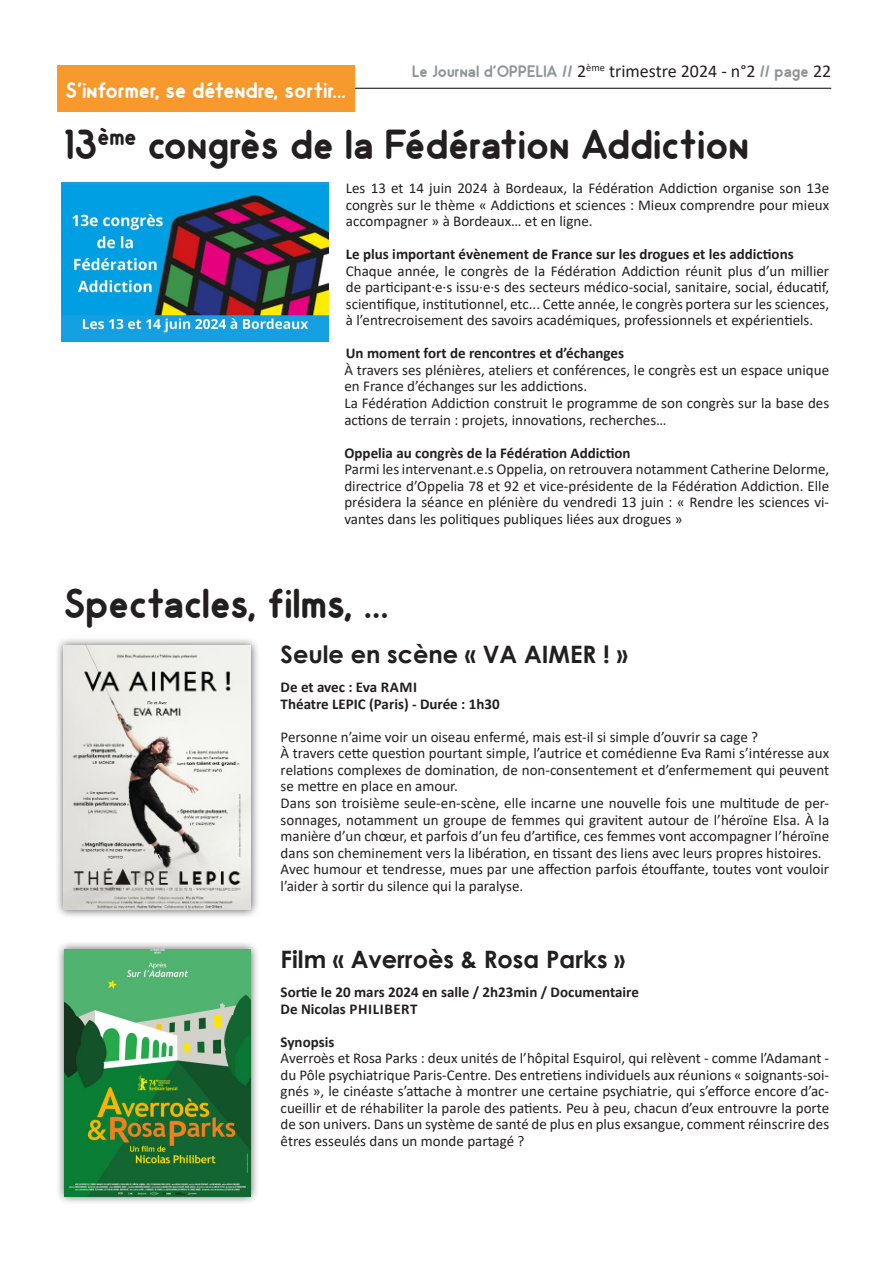
<style>
.page{position:relative;width:893px;height:1263px;background:#fff}
.page>*{position:absolute;margin:0;border:0;box-sizing:border-box;transform-origin:0 0}
.Gros_titre{font:700 42px "Odin";color:#231f20}
.Titre_moyen{font:700 24px "Century Gothic";color:#231f20}
.Texte_encadré{font:700 22.5px "Odin";color:#fff}
.t1{font:700 16.65px "Odin";color:#929698}
.Texte_base{font:15px/16.5px "Calibri";color:#231f20;text-align:justify}
.Texte_base-2{font:700 15px "Calibri";color:#231f20}
.Texte_base-3{font:700 15px "Calibri";letter-spacing:.03em;color:#231f20}
.s1{font-family:"Calibri";font-weight:400;font-size:18px;color:#231f20}
</style>
<div class="page">
<hr style="left:64px;top:88px;width:767px;height:1px;background:#000">
<div style="left:57px;top:65px;width:297px;height:47px;background:#f8992d"></div>
<div style="left:55px;top:636px;width:205px;height:283px;background:#231f20;opacity:.75"></div>
<img style="left:64px;top:645px;width:187px;height:265px">
<div style="left:55px;top:941px;width:205px;height:264px;background:#231f20;opacity:.75"></div>
<img style="left:64px;top:950px;width:187px;height:246px">
<img style="left:61px;top:182px;width:268px;height:159px">
<p class="Texte_encadré" style="left:65px;top:77px;width:282px">S'informer, se détendre, sortir...</p>
<p class="t1" style="left:412px;top:62px;width:421px">Le Journal d'OPPELIA // <span class="s1">2</span><sup>ème</sup> <span class="s1">trimestre 2024 - n°2</span> // page <span class="s1">22</span></p>
<p class="Gros_titre" style="left:64px;top:120px;width:687px">13<sup>ème</sup> congrès de la Fédération Addiction</p>
<p class="Texte_base" style="left:346px;top:180px;width:485px">Les 13 et 14 juin 2024 à Bordeaux, la Fédération Addiction organise son 13e congrès sur le thème « Addictions et sciences : Mieux comprendre pour mieux accompagner » à Bordeaux… et en ligne.</p>
<p class="Texte_base-2" style="left:346px;top:244px;width:449px">Le plus important évènement de France sur les drogues et les addictions</p>
<p class="Texte_base" style="left:346px;top:262px;width:485px">Chaque année, le congrès de la Fédération Addiction réunit plus d’un millier de participant·e·s issu·e·s des secteurs médico-social, sanitaire, social, éducatif, scientifique, institutionnel, etc... Cette année, le congrès portera sur les sciences, à l’entrecroisement des savoirs académiques, professionnels et expérientiels.</p>
<p class="Texte_base-2" style="left:346px;top:343px;width:280px">Un moment fort de rencontres et d’échanges</p>
<p class="Texte_base" style="left:344px;top:361px;width:486px">À travers ses plénières, ateliers et conférences, le congrès est un espace unique en France d’échanges sur les addictions.</p>
<p class="Texte_base" style="left:344px;top:394px;width:486px">La Fédération Addiction construit le programme de son congrès sur la base des actions de terrain : projets, innovations, recherches…</p>
<p class="Texte_base-2" style="left:344px;top:442px;width:288px">Oppelia au congrès de la Fédération Addiction</p>
<p class="Texte_base" style="left:344px;top:460px;width:486px">Parmi les intervenant.e.s Oppelia, on retrouvera notamment Catherine Delorme, directrice d’Oppelia 78 et 92 et vice-présidente de la Fédération Addiction. Elle présidera la séance en plénière du vendredi 13 juin : « Rendre les sciences vi&shy;vantes dans les politiques publiques liées aux drogues »</p>
<p class="Gros_titre" style="left:64px;top:578px;width:326px">Spectacles, films, ...</p>
<p class="Titre_moyen" style="left:281px;top:636px;width:349px">Seule en scène « VA AIMER ! »</p>
<p class="Texte_base-2" style="left:281px;top:677px;width:138px">De et avec : Eva RAMI</p>
<p class="Texte_base-2" style="left:281px;top:693px;width:220px">Théatre LEPIC (Paris) - Durée : 1h30</p>
<p class="Texte_base" style="left:281px;top:728px;width:479px">Personne n’aime voir un oiseau enfermé, mais est-il si simple d’ouvrir sa cage ?</p>
<p class="Texte_base" style="left:281px;top:745px;width:550px">À travers cette question pourtant simple, l’autrice et comédienne Eva Rami s’intéresse aux relations complexes de domination, de non-consentement et d’enfermement qui peuvent se mettre en place en amour.</p>
<p class="Texte_base" style="left:281px;top:794px;width:550px">Dans son troisième seule-en-scène, elle incarne une nouvelle fois une multitude de per&shy;sonnages, notamment un groupe de femmes qui gravitent autour de l’héroïne Elsa. À la manière d’un chœur, et parfois d’un feu d’artifice, ces femmes vont accompagner l’héroïne dans son cheminement vers la libération, en tissant des liens avec leurs propres histoires.</p>
<p class="Texte_base" style="left:281px;top:860px;width:550px">Avec humour et tendresse, mues par une affection parfois étouffante, toutes vont vouloir l’aider à sortir du silence qui la paralyse.</p>
<p class="Titre_moyen" style="left:281px;top:941px;width:346px">Film « Averroès &amp; Rosa Parks »</p>
<p class="Texte_base-2" style="left:281px;top:981px;width:360px">Sortie le 20 mars 2024 en salle / 2h23min / Documentaire</p>
<p class="Texte_base-3" style="left:281px;top:998px;width:138px">De Nicolas PHILIBERT</p>
<p class="Texte_base-2" style="left:281px;top:1031px;width:55px">Synopsis</p>
<p class="Texte_base" style="left:281px;top:1049px;width:550px">Averroès et Rosa Parks : deux unités de l’hôpital Esquirol, qui relèvent - comme l’Adamant - du Pôle psychiatrique Paris-Centre. Des entretiens individuels aux réunions « soignants-soi&shy;gnés », le cinéaste s’attache à montrer une certaine psychiatrie, qui s’efforce encore d’ac&shy;cueillir et de réhabiliter la parole des patients. Peu à peu, chacun d’eux entrouvre la porte de son univers. Dans un système de santé de plus en plus exsangue, comment réinscrire des êtres esseulés dans un monde partagé ?</p>
</div>
